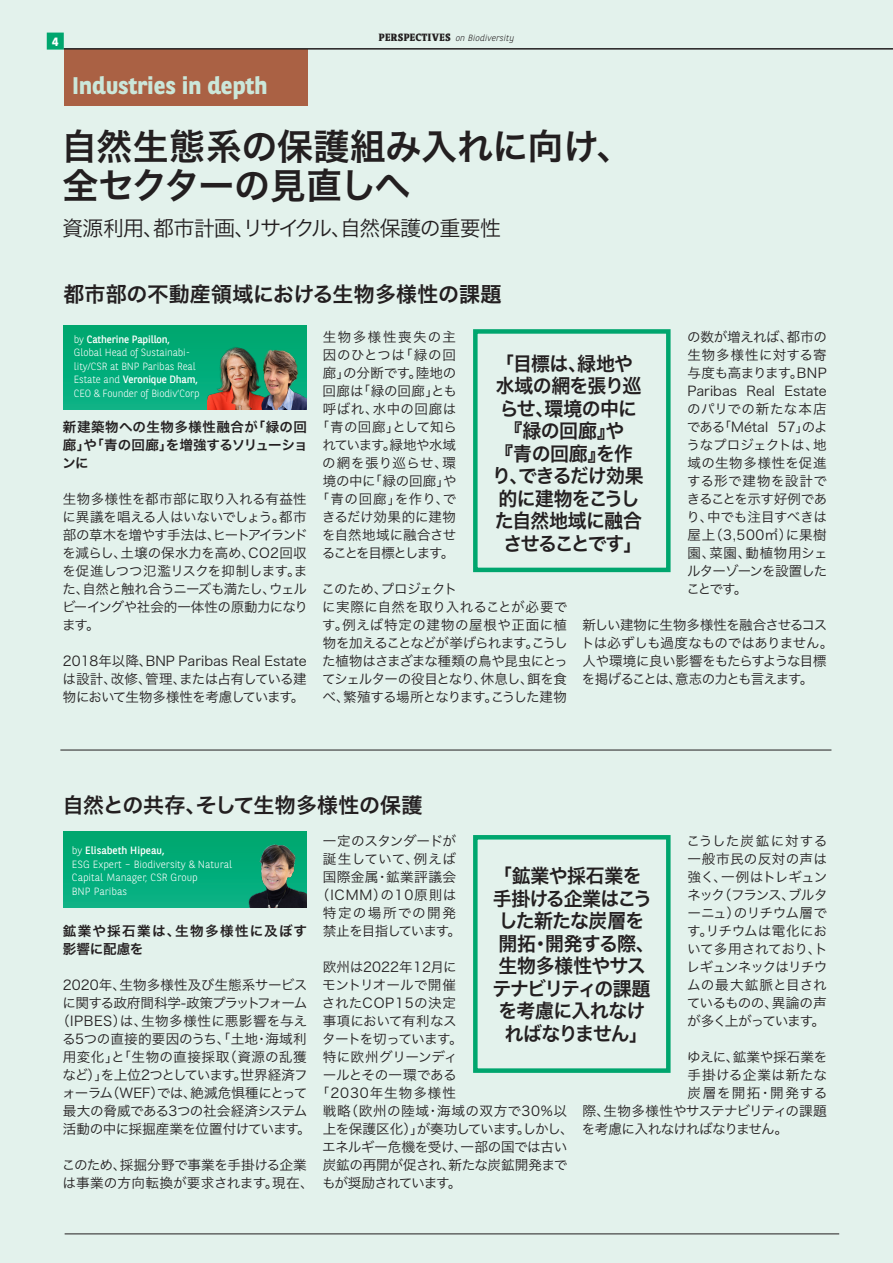
<style>
.page{position:relative;width:893px;height:1263px;background:#e3f2ec}
.page>*{position:absolute;margin:0;border:0;box-sizing:border-box;transform-origin:0 0}
.KOP_CHRONICLE{font:36px "Hira Kaku Pro W6";letter-spacing:-.01em;color:#231f20}
.KOP_CHRONICLE-2{font:36px "Hira Kaku Pro W6";letter-spacing:-.05em;color:#231f20}
.KOP_SACKERS{font:700 24px "BNPP Sans";letter-spacing:-.005em;color:#cbe7da}
.IHOUD_nummer{font:21px "Hira Kaku Pro W3";letter-spacing:-.03em;color:#231f20}
.KOP_CHRONICLE-3{font:21px "Hira Kaku Pro W6";letter-spacing:.01em;color:#231f20}
.KOP_CHRONICLE-4{font:21px "Hira Kaku Pro W6";letter-spacing:-.01em;color:#231f20}
.KOP_SACKERS-2{font:19.5px/22.5px "Hira Kaku Pro W6";letter-spacing:-.04em;color:#231f20}
.KOP_SACKERS-3{font:19.5px "Hira Kaku Pro W6";letter-spacing:-.095em;color:#231f20}
.KOP_SACKERS-4{font:19.5px "Hira Kaku Pro W6";letter-spacing:-.02em;color:#231f20}
.KOP_SACKERS-5{font:19.5px "Hira Kaku Pro W6";letter-spacing:-.01em;color:#231f20}
.KOP_SACKERS-6{font:19.5px "Hira Kaku Pro W6";letter-spacing:-.06em;color:#231f20}
.KOP_SACKERS-7{font:13.5px/18px "Hira Kaku Pro W3";letter-spacing:-.02em;color:#231f20;text-align:justify}
.KOP_SACKERS-8{font:13.5px/18px "Hira Kaku Pro W3";color:#231f20;text-align:center}
.KOP_SACKERS-9{font:13.5px/18px "Hira Kaku Pro W3";letter-spacing:-.05em;color:#231f20}
.KOP_SACKERS-10{font:13.5px/18px "Hira Kaku Pro W3";letter-spacing:.03em;color:#231f20;text-align:center}
.KOP_SACKERS-11{font:13.5px/18px "Hira Kaku Pro W6";letter-spacing:.03em;color:#231f20;text-align:justify}
.KOP_SACKERS-12{font:13.5px "Hira Kaku Pro W3";letter-spacing:.035em;color:#231f20}
.KOP_SACKERS-13{font:13.5px "Hira Kaku Pro W3";letter-spacing:-.06em;color:#231f20}
.KOP_SACKERS-14{font:13.5px/18px "Hira Kaku Pro W6";letter-spacing:.08em;color:#231f20}
.KOP_SACKERS-15{font:13.5px "Hira Kaku Pro W3";letter-spacing:-.065em;color:#231f20}
.KOP_SACKERS-16{font:13.5px "Hira Kaku Pro W3";letter-spacing:-.055em;color:#231f20}
.KOP_SACKERS-17{font:13.5px "Hira Kaku Pro W3";letter-spacing:.005em;color:#231f20}
.KOP_SACKERS-18{font:13.5px "Hira Kaku Pro W3";letter-spacing:.04em;color:#231f20}
.KOP_SACKERS-19{font:13.5px "Hira Kaku Pro W3";letter-spacing:.065em;color:#231f20}
.KOP_SACKERS-20{font:13.5px "Hira Kaku Pro W3";letter-spacing:-.09em;color:#231f20}
.KOP_SACKERS-21{font:13.5px "Hira Kaku Pro W3";letter-spacing:.07em;color:#231f20}
.t1{font:700 12px "BNPP Sans";color:#fff}
.t2{font:300 10.5px/13.5px "BNPP Sans";letter-spacing:-.01em;color:#fff}
.t3{font:10.5px "BNPP Sans";color:#fff}
.KOP_CHRONICLE-5{font:italic 300 9px "BNPP Sans";letter-spacing:.01em;color:#231f20}
.s1{font-family:"BNPP Serif";font-weight:800;font-style:normal;font-size:10.5px}
.s2{font-weight:400}
.s3{font-weight:300}
</style>
<div class="page">
<div style="left:48px;top:33px;width:15px;height:16px;background:#00a66e"></div>
<div style="left:47px;top:33px;width:17px;height:17px;border:2px solid #00a66e"></div>
<div style="left:64px;top:49px;width:244px;height:56px;background:#aa6144"></div>
<hr style="left:64px;top:48px;width:829px;height:2px;background:#231f20">
<hr style="left:65px;top:1233px;width:774px;height:1px;background:#231f20">
<hr style="left:60px;top:750px;width:771px;height:1px;background:#231f20">
<div style="left:473px;top:329px;width:198px;height:243px;border:4px solid #00a66e"></div>
<div style="left:473px;top:835px;width:198px;height:238px;border:4px solid #00a66e"></div>
<div style="left:63px;top:325px;width:243px;height:84px;background:#00ab78"></div>
<div style="left:63px;top:831px;width:243px;height:76px;background:#00ac78"></div>
<img style="left:208px;top:347px;width:39px;height:62px">
<img style="left:247px;top:341px;width:60px;height:68px">
<img style="left:247px;top:844px;width:59px;height:63px">
<p class="t1" style="left:52px;top:33px;width:8px">4</p>
<p class="KOP_CHRONICLE-5" style="left:379px;top:32px;width:137px"><span class="s1">PERSPECTIVES</span> on Biodiversity</p>
<p class="KOP_SACKERS" style="left:72px;top:69px;width:197px">Industries in depth</p>
<p class="KOP_CHRONICLE" style="left:61px;top:114px;width:573px">自然生態系の保護組み入れに向け、</p>
<p class="KOP_CHRONICLE-2" style="left:63px;top:153px;width:349px">全セクターの見直しへ</p>
<p class="IHOUD_nummer" style="left:62px;top:210px;width:461px">資源利用、都市計画、リサイクル、自然保護の重要性　</p>
<p class="KOP_CHRONICLE-3" style="left:63px;top:275px;width:439px">都市部の不動産領域における生物多様性の課題</p>
<p class="t2" style="left:74px;top:332px;width:127px">by <span class="s2">Catherine Papillon,<br></span>Global Head of Sustainabi&shy;lity/CSR at BNP Paribas Real<br>Estate and <span class="s2">Veronique Dham,<br></span>CEO &amp; Founder of Biodiv’Corp</p>
<p class="KOP_SACKERS-11" style="left:62px;top:417px;width:247px">新建築物への生物多様性融合が「緑の回廊」や「青の回廊」を増強するソリューションに</p>
<p class="KOP_SACKERS-7" style="left:62px;top:489px;width:247px">生物多様性を都市部に取り入れる有益性に異議を唱える人はいないでしょう。都市部の草木を増やす手法は、ヒートアイランドを減らし、土壌の保水力を高め、CO2回収を促進しつつ氾濫リスクを抑制します。また、自然と触れ合うニーズも満たし、ウェルビーイングや社会的一体性の原動力になります。</p>
<p class="KOP_SACKERS-7" style="left:63px;top:651px;width:246px">2018年以降、BNP Paribas Real Estateは設計、改修、管理、または占有している建物において生物多様性を考慮しています。</p>
<p class="KOP_SACKERS-7" style="left:686px;top:327px;width:143px">の数が増えれば、都市の生物多様性に対する寄与度も高まります。BNP Paribas Real Estateのパリでの新たな本店である「Métal 57」のようなプロジェクトは、地域の生物多様性を促進する形で建物を設計できることを示す好例であり、中でも注目すべきは屋上（3,500㎡）に果樹園、菜園、動植物用シェルターゾーンを設置したことです。</p>
<p class="KOP_SACKERS-9" style="left:581px;top:615px;width:254px">新しい建物に生物多様性を融合させるコストは必ずしも過度なものではありません。人や環境に良い影響をもたらすような目標を掲げることは、意志の力とも言えます。</p>
<p class="KOP_SACKERS-8" style="left:316px;top:327px;width:143px">生物多様性喪失の主因のひとつは「緑の回廊」の分断です。陸地の回廊は「緑の回廊」とも呼ばれ、水中の回廊は「青の回廊」として知られています。緑地や水域の網を張り巡らせ、環境の中に「緑の回廊」や「青の回廊」を作り、できるだけ効果的に建物を自然地域に融合させることを目標とします。</p>
<p class="KOP_SACKERS-7" style="left:322px;top:579px;width:248px;text-align:left">このため、プロジェクト<br>に実際に自然を取り入れることが必要です。例えば特定の建物の屋根や正面に植物を加えることなどが挙げられます。こうした植物はさまざまな種類の鳥や昆虫にとってシェルターの役目となり、休息し、餌を食べ、繁殖する場所となります。こうした建物</p>
<p class="KOP_SACKERS-2" style="left:495px;top:351px;width:148px">「目標は、緑地や水域の網を張り巡らせ、環境の中に</p>
<p class="KOP_SACKERS-2" style="left:492px;top:419px;width:153px;text-align:center">『緑の回廊』や<br>『青の回廊』を作り、できるだけ効果的に建物をこうした自然地域に融合させることです」</p>
<p class="KOP_CHRONICLE-4" style="left:63px;top:786px;width:361px">自然との共存、そして生物多様性の保護</p>
<p class="t3" style="left:72px;top:843px;width:94px"><span class="s3">by</span> Elisabeth Hipeau,</p>
<p class="t2" style="left:72px;top:857px;width:162px">ESG Expert – Biodiversity &amp; Natural<br>Capital Manager, CSR Group<br>BNP Paribas</p>
<p class="KOP_SACKERS-14" style="left:63px;top:921px;width:246px">鉱業や採石業は、生物多様性に及ぼす影響に配慮を</p>
<p class="KOP_SACKERS-7" style="left:56px;top:975px;width:256px;text-align:center">2020年、生物多様性及び生態系サービスに関する政府間科学-政策プラットフォーム（IPBES）は、生物多様性に悪影響を与える5つの直接的要因のうち、「土地・海域利用変化」と「生物の直接採取（資源の乱獲など）」を上位2つとしています。世界経済フォーラム（WEF）では、絶滅危惧種にとって最大の脅威である3つの社会経済システム活動の中に採掘産業を位置付けています。</p>
<p class="KOP_SACKERS-7" style="left:62px;top:1155px;width:253px">このため、採掘分野で事業を手掛ける企業は事業の方向転換が要求されます。現在、</p>
<p class="KOP_SACKERS-10" style="left:316px;top:831px;width:147px">一定のスタンダードが誕生していて、例えば国際金属・鉱業評議会（ICMM）の10原則は特定の場所での開発禁止を目指しています。</p>
<p class="KOP_SACKERS-17" style="left:323px;top:955px;width:136px">欧州は2022年12月に</p>
<p class="KOP_SACKERS-7" style="left:322px;top:975px;width:135px">モントリオールで開催</p>
<p class="KOP_SACKERS-18" style="left:322px;top:991px;width:136px">されたCOP15の決定</p>
<p class="KOP_SACKERS-7" style="left:323px;top:1011px;width:136px">事項において有利なス</p>
<p class="KOP_SACKERS-13" style="left:322px;top:1027px;width:142px">タートを切っています。</p>
<p class="KOP_SACKERS-7" style="left:323px;top:1047px;width:136px">特に欧州グリーンディ</p>
<p class="KOP_SACKERS-7" style="left:323px;top:1065px;width:136px">ールとその一環である</p>
<p class="KOP_SACKERS-19" style="left:316px;top:1081px;width:142px">「2030年生物多様性</p>
<p class="KOP_SACKERS-12" style="left:323px;top:1099px;width:246px">戦略（欧州の陸域・海域の双方で30%以</p>
<p class="KOP_SACKERS-15" style="left:323px;top:1117px;width:253px">上を保護区化）」が奏功しています。しかし、</p>
<p class="KOP_SACKERS-7" style="left:322px;top:1137px;width:247px">エネルギー危機を受け、一部の国では古い</p>
<p class="KOP_SACKERS-7" style="left:323px;top:1155px;width:246px">炭鉱の再開が促され、新たな炭鉱開発まで</p>
<p class="KOP_SACKERS-20" style="left:322px;top:1171px;width:141px">もが奨励されています。</p>
<p class="KOP_SACKERS-7" style="left:686px;top:831px;width:143px">こうした炭鉱に対する一般市民の反対の声は強く、一例はトレギュンネック（フランス、ブルターニュ）のリチウム層です。リチウムは電化において多用されており、トレギュンネックはリチウムの最大鉱脈と目されているものの、異論の声が多く上がっています。</p>
<p class="KOP_SACKERS-7" style="left:687px;top:1047px;width:142px">ゆえに、鉱業や採石業を</p>
<p class="KOP_SACKERS-12" style="left:688px;top:1063px;width:141px">手掛ける企業は新たな</p>
<p class="KOP_SACKERS-21" style="left:688px;top:1081px;width:141px">炭層を開拓・開発する</p>
<p class="KOP_SACKERS-16" style="left:582px;top:1099px;width:246px">際、生物多様性やサステナビリティの課題</p>
<p class="KOP_SACKERS-13" style="left:582px;top:1117px;width:207px">を考慮に入れなければなりません。</p>
<p class="KOP_SACKERS-4" style="left:493px;top:858px;width:150px">「鉱業や採石業を</p>
<p class="KOP_SACKERS-2" style="left:493px;top:886px;width:161px">手掛ける企業はこう</p>
<p class="KOP_SACKERS-2" style="left:499px;top:909px;width:147px">した新たな炭層を</p>
<p class="KOP_SACKERS-2" style="left:498px;top:931px;width:158px">開拓・開発する際、</p>
<p class="KOP_SACKERS-5" style="left:498px;top:948px;width:149px">生物多様性やサス</p>
<p class="KOP_SACKERS-3" style="left:493px;top:971px;width:159px">テナビリティの課題</p>
<p class="KOP_SACKERS-2" style="left:498px;top:999px;width:148px">を考慮に入れなけ</p>
<p class="KOP_SACKERS-6" style="left:505px;top:1016px;width:145px">ればなりません」</p>
</div>
